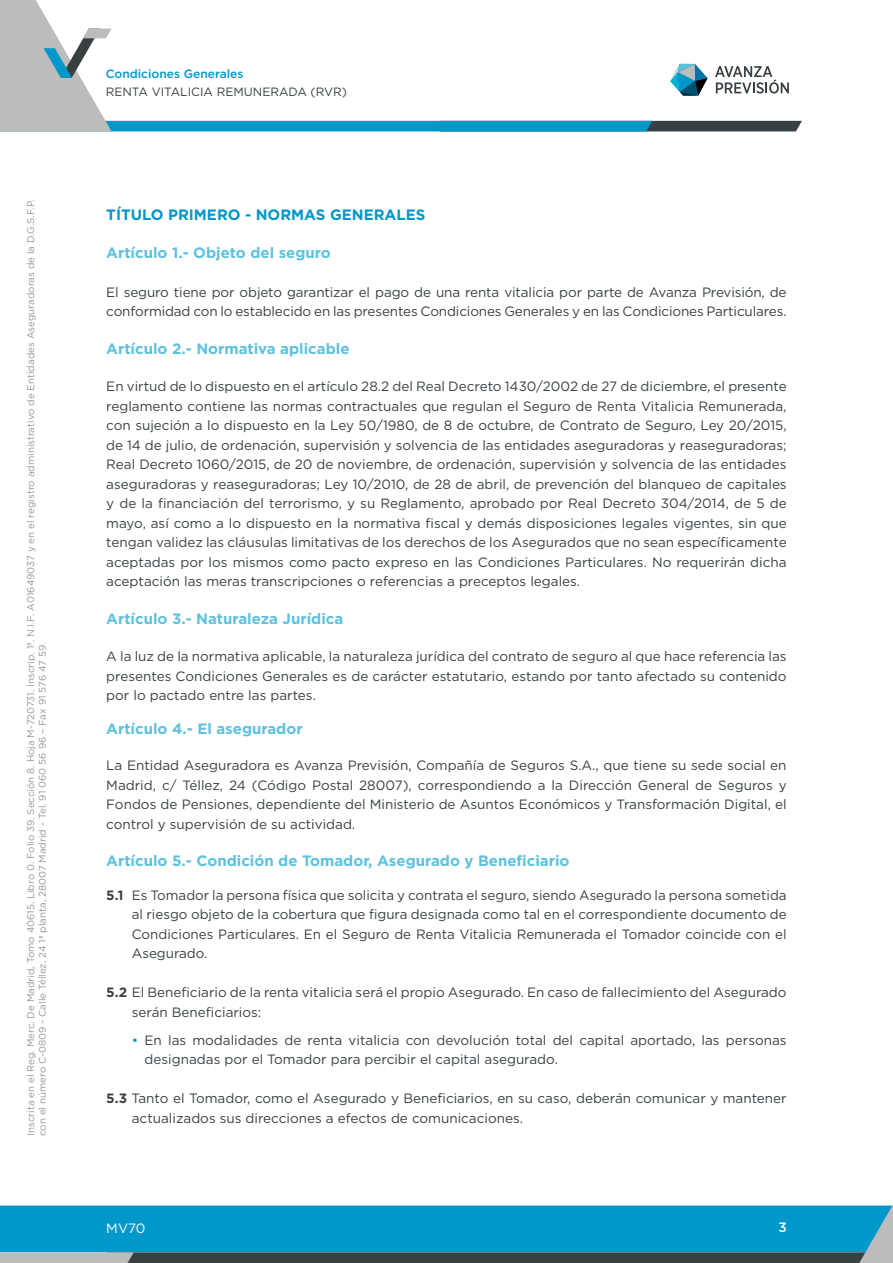
<style>
.page{position:relative;width:893px;height:1263px;background:#fff}
.page>*{position:absolute;margin:0;border:0;box-sizing:border-box;transform-origin:0 0}
.t1{font:700 15px "Gotham";color:#5ec1de}
.t2{font:700 15px "Gotham";color:#0097ca}
.t3{font:13.5px/19.5px "Gotham";color:#384044}
.t4{font:13.5px "Gotham";color:#fff}
.t5{font:500 13.5px "Gotham";color:#fff}
.t6{font:12px "Gotham";color:#384044}
.t7{font:500 12px "Gotham";color:#0097ca}
.t8{font:9.75px/11.7px "Gotham";color:#92979b}
.s1{font-weight:700}
.s2{color:#0097ca}
</style>
<div class="page">
<svg style="left:0;top:1205px;width:893px;height:58px;background:#148db5"></svg>
<svg style="left:0;top:0;width:802px;height:131px"></svg>
<p class="t7" style="left:106px;top:66px;width:139px">Condiciones Generales</p>
<p class="t6" style="left:106px;top:84px;width:243px">RENTA VITALICIA REMUNERADA (RVR)</p>
<p class="t8" style="left:25px;top:1136px;width:938px;rotate:-90deg">Inscrita en el Reg. Merc. De Madrid, Tomo 40615. Libro 0. Folio 39. Sección 8. Hoja M-720731. Inscrip. 1ª. N.I.F. A01649037 y en el registro administrativo de Entidades Aseguradoras de la D.G.S.F.P. con el número C-0809 - Calle Téllez, 24 1ª planta, 28007 Madrid - Tel. 91 060 56 96 – Fax 91 576 47 59.</p>
<p class="t2" style="left:106px;top:205px;width:321px">TÍTULO PRIMERO - NORMAS GENERALES</p>
<p class="t1" style="left:106px;top:242px;width:226px">Artículo 1.- Objeto del seguro</p>
<p class="t3" style="left:106px;top:282px;width:682px">El seguro tiene por objeto garantizar el pago de una renta vitalicia por parte de Avanza Previsión, de conformidad con lo establecido en las presentes Condiciones Generales y en las Condiciones Particulares.</p>
<p class="t1" style="left:106px;top:338px;width:245px">Artículo 2.- Normativa aplicable</p>
<p class="t3" style="left:106px;top:376px;width:682px;text-align:justify">En virtud de lo dispuesto en el artículo 28.2 del Real Decreto 1430/2002 de 27 de diciembre, el presente reglamento contiene las normas contractuales que regulan el Seguro de Renta Vitalicia Remunerada, con sujeción a lo dispuesto en la Ley 50/1980, de 8 de octubre, de Contrato de Seguro, Ley 20/2015, de 14 de julio, de ordenación, supervisión y solvencia de las entidades aseguradoras y reaseguradoras; Real Decreto 1060/2015, de 20 de noviembre, de ordenación, supervisión y solvencia de las entidades aseguradoras y reaseguradoras; Ley 10/2010, de 28 de abril, de prevención del blanqueo de capitales y de la financiación del terrorismo, y su Reglamento, aprobado por Real Decreto 304/2014, de 5 de mayo, así como a lo dispuesto en la normativa fiscal y demás disposiciones legales vigentes, sin que tengan validez las cláusulas limitativas de los derechos de los Asegurados que no sean específicamente aceptadas por los mismos como pacto expreso en las Condiciones Particulares. No requerirán dicha aceptación las meras transcripciones o referencias a preceptos legales.</p>
<p class="t1" style="left:106px;top:608px;width:239px">Artículo 3.- Naturaleza Jurídica</p>
<p class="t3" style="left:106px;top:646px;width:682px;text-align:justify">A la luz de la normativa aplicable, la naturaleza jurídica del contrato de seguro al que hace referencia las presentes Condiciones Generales es de carácter estatutario, estando por tanto afectado su contenido por lo pactado entre las partes.</p>
<p class="t1" style="left:106px;top:719px;width:198px">Artículo 4.- El asegurador</p>
<p class="t3" style="left:106px;top:755px;width:682px;text-align:justify">La Entidad Aseguradora es Avanza Previsión, Compañía de Seguros S.A., que tiene su sede social en Madrid, c/ Téllez, 24 (Código Postal 28007), correspondiendo a la Dirección General de Seguros y Fondos de Pensiones, dependiente del Ministerio de Asuntos Económicos y Transformación Digital, el control y supervisión de su actividad.</p>
<p class="t1" style="left:106px;top:851px;width:465px">Artículo 5.- Condición de Tomador, Asegurado y Beneficiario</p>
<p class="t3" style="left:132px;top:885px;width:656px;text-align:justify;text-indent:-26px"><span class="s1">5.1</span> Es Tomador la persona física que solicita y contrata el seguro, siendo Asegurado la persona sometida al riesgo objeto de la cobertura que figura designada como tal en el correspondiente documento de Condiciones Particulares. En el Seguro de Renta Vitalicia Remunerada el Tomador coincide con el Asegurado.</p>
<p class="t3" style="left:132px;top:982px;width:656px;text-indent:-26px"><span class="s1">5.2</span> El Beneficiario de la renta vitalicia será el propio Asegurado. En caso de fallecimiento del Asegurado serán Beneficiarios:</p>
<p class="t3" style="left:145px;top:1030px;width:643px;text-indent:-13px"><span class="s2">•</span> En las modalidades de renta vitalicia con devolución total del capital aportado, las personas designadas por el Tomador para percibir el capital asegurado.</p>
<p class="t3" style="left:132px;top:1088px;width:656px;text-indent:-26px"><span class="s1">5.3</span> Tanto el Tomador, como el Asegurado y Beneficiarios, en su caso, deberán comunicar y mantener actualizados sus direcciones a efectos de comunicaciones.</p>
<p class="t4" style="left:106px;top:1219px;width:41px">MV70</p>
<p class="t5" style="left:778px;top:1218px;width:10px">3</p>
</div>
